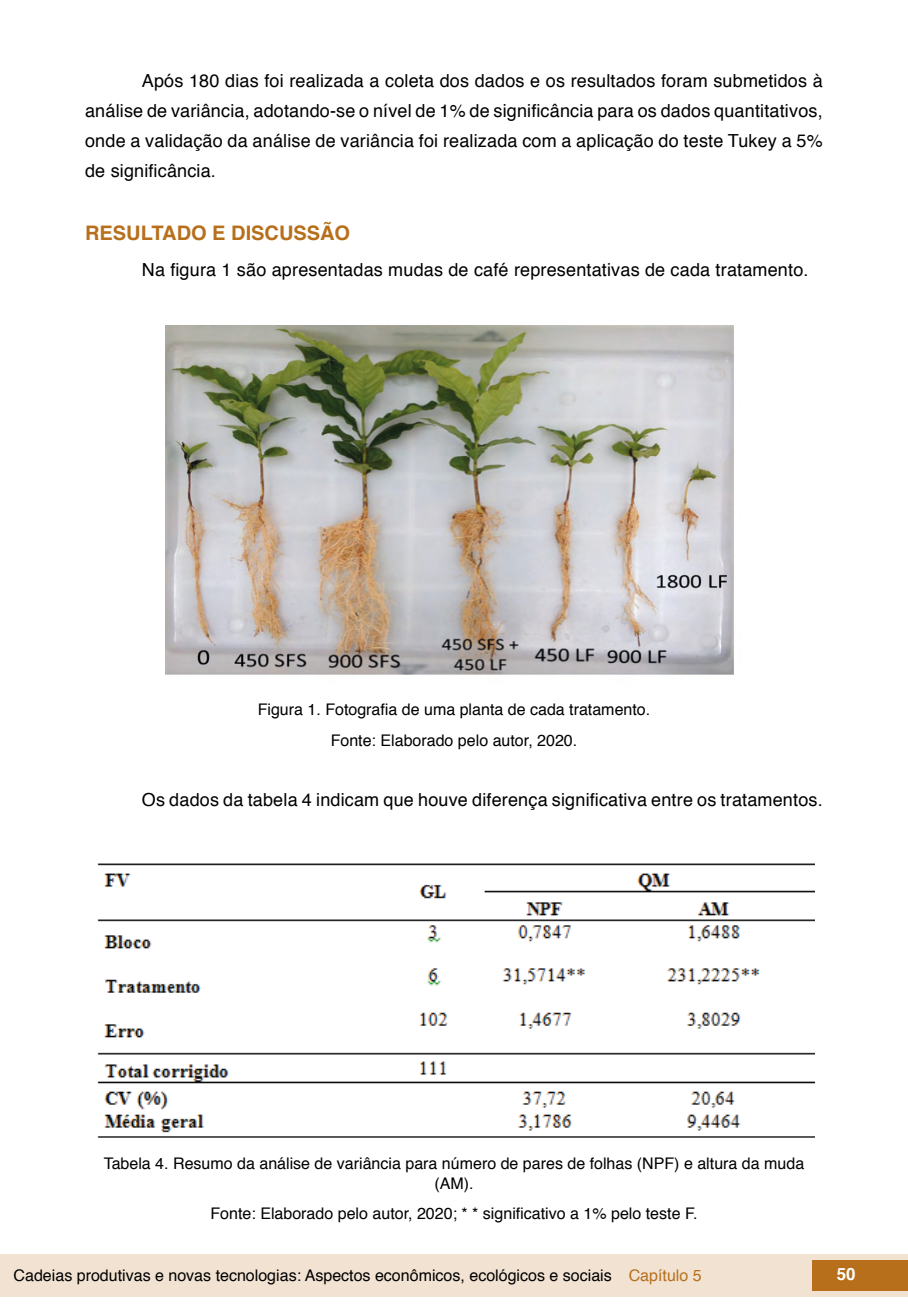
<style>
.page{position:relative;width:908px;height:1304px;background:#fff}
.page>*{position:absolute;margin:0;border:0;box-sizing:border-box;transform-origin:0 0}
.t1{font:700 20px "Helvetica";color:#b76f1b}
.t2{font:18px/30px "Helvetica";letter-spacing:.01em;color:#000;text-align:justify}
.t3{font:700 16.8px "Helvetica";color:#fff}
.t4{font:16px/30.6px "Helvetica";color:#000;text-align:center}
.s1{color:#b76f1b}
</style>
<div class="page">
<div style="left:0;top:1254px;width:906px;height:43px;background:#f1e2d2"></div>
<div style="left:812px;top:1261px;width:95px;height:30px;background:#b76f1b"></div>
<img style="left:165px;top:326px;width:569px;height:349px">
<img style="left:97px;top:863px;width:717px;height:275px">
<p class="t2" style="left:85px;top:66px;width:738px;text-indent:57px">Após 180 dias foi realizada a coleta dos dados e os resultados foram submetidos à análise de variância, adotando-se o nível de 1% de significância para os dados quantitativos, onde a validação da análise de variância foi realizada com a aplicação do teste Tukey a 5% de significância.</p>
<p class="t1" style="left:85px;top:217px;width:266px">RESULTADO E DISCUSSÃO</p>
<p class="t2" style="left:142px;top:255px;width:668px">Na figura 1 são apresentadas mudas de café representativas de cada tratamento.</p>
<p class="t4" style="left:257px;top:695px;width:394px">Figura 1. Fotografia de uma planta de cada tratamento.<br>Fonte: Elaborado pelo autor, 2020.</p>
<p class="t2" style="left:142px;top:785px;width:682px">Os dados da tabela 4 indicam que houve diferença significativa entre os tratamentos.</p>
<p class="t4" style="left:104px;top:1155px;width:701px;line-height:19.2px">Tabela 4. Resumo da análise de variância para número de pares de folhas (NPF) e altura da muda (AM).</p>
<p class="t4" style="left:210px;top:1199px;width:488px">Fonte: Elaborado pelo autor, 2020; * * significativo a 1% pelo teste F.</p>
<p class="t4" style="left:14px;top:1260px;width:689px">Cadeias produtivas e novas tecnologias: Aspectos econômicos, ecológicos e sociais <span class="s1">Capítulo 5</span></p>
<p class="t3" style="left:836px;top:1261px;width:20px">50</p>
</div>
